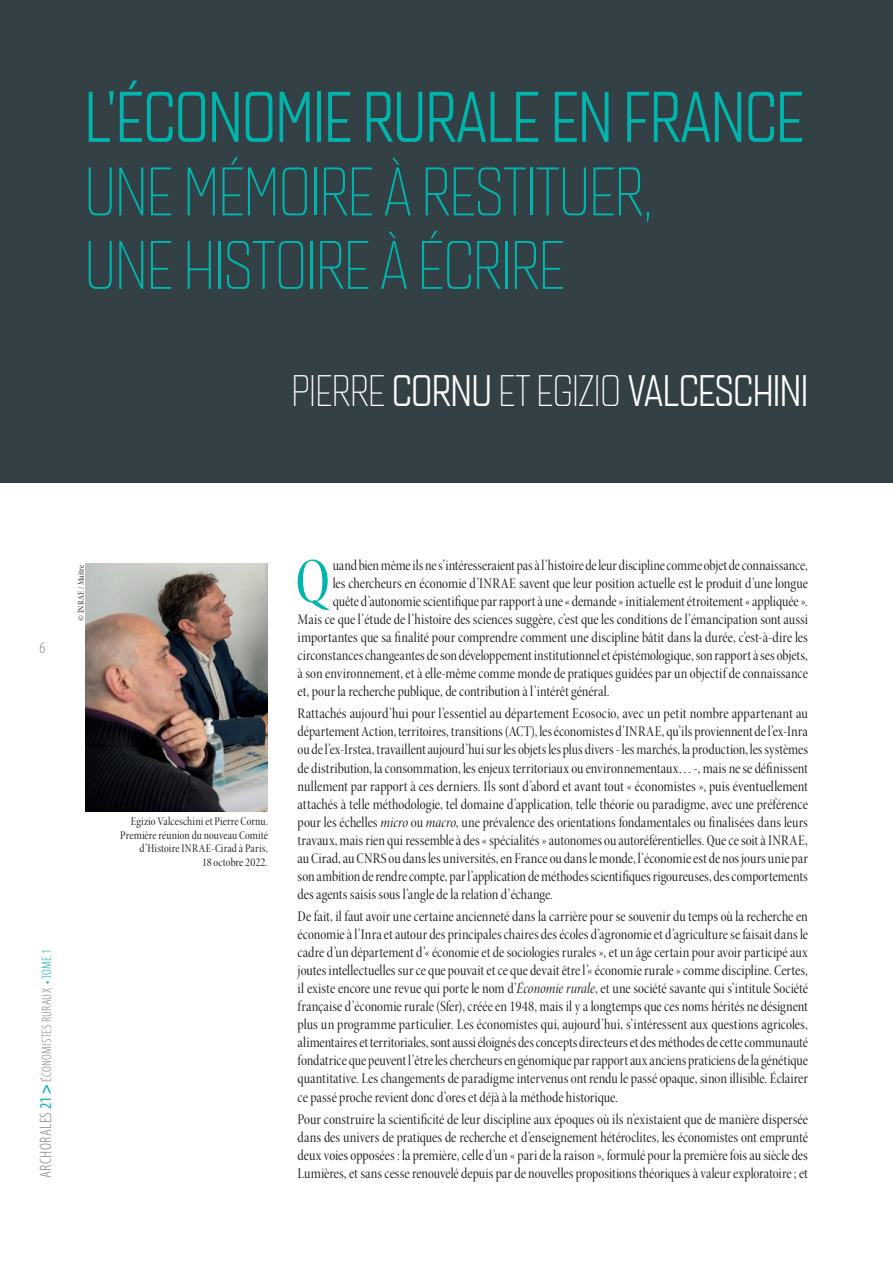
<style>
.page{position:relative;width:893px;height:1263px;background:#fff}
.page>*{position:absolute;margin:0;border:0;box-sizing:border-box;transform-origin:0 0}
.t1{font:70.5px "Quarca Con Boo";color:#00b5ac}
.t2{font:67.5px/73.5px "Quarca Con Lig";color:#00b5ac}
.t3{font:65.25px "Minion Pro Cn Disp";color:#00b5ac}
.t4{font:43.5px "Quarca Con Boo";color:#fff}
.t5{font:300 condensed 16.5px "Myriad Pro";color:#808285}
.t6{font:15px/18px "Minion Pro Cn Disp";letter-spacing:-.005em;color:#231f20;text-align:justify}
.t7{font:300 condensed 13.5px "Myriad Pro";letter-spacing:.02em;color:#808285}
.t8{font:12px/13.5px "Minion Pro Cn Disp";letter-spacing:.01em;color:#231f20;text-align:right}
.t9{font:9px "Minion Pro Cn Disp";letter-spacing:.03em;color:#231f20}
.s1{font-family:"Quarca Con Lig"}
.s2{font-size:16.5px}
.s3{font-weight:400;font-size:16.5px;color:#00b5ac}
.s4{font-weight:700;font-size:16.5px;color:#00b5ac}
.s5{color:#00b5ac}
.s6{font-family:"Minion Pro Cn It Disp"}
</style>
<div class="page">
<div style="left:0;top:0;width:893px;height:483px;background:#334046"></div>
<img style="left:85px;top:563px;width:183px;height:248px">
<h1 class="t1" style="left:85px;top:76px;width:720px">L’ÉCONOMIE RURALE EN FRANCE</h1>
<h2 class="t2" style="left:85px;top:157px;width:569px">UNE MÉMOIRE À RESTITUER,<br>UNE HISTOIRE À ÉCRIRE</h2>
<h3 class="t4" style="left:292px;top:365px;width:517px"><span class="s1">PIERRE</span> CORNU <span class="s1">ET EGIZIO</span> VALCESCHINI</h3>
<p class="t5" style="left:40px;top:639px;width:7px">6</p>
<p class="t9" style="left:76px;top:621px;width:58px;rotate:-90deg">© INRAE / Maître</p>
<p class="t7" style="left:40px;top:1178px;width:230px;rotate:-90deg"><span class="s2">ARCHORALES</span><span class="s3">21</span> <span class="s4">&gt;</span> ÉCONOMISTES RURAUX <span class="s5">• TOME 1</span></p>
<p class="t8" style="left:120px;top:815px;width:149px">Egizio Valceschini et Pierre Cornu.<br>Première réunion du nouveau Comité d’Histoire INRAE-Cirad à Paris,<br>18 octobre 2022.</p>
<h3 class="t3" style="left:295px;top:542px;width:36px">Q</h3>
<p class="t6" style="left:333px;top:556px;width:477px">uand bien même ils ne s’intéresseraient pas à l’histoire de leur discipline comme objet de connaissance,</p>
<p class="t6" style="left:333px;top:574px;width:477px">les chercheurs en économie d’INRAE savent que leur position actuelle est le produit d’une longue</p>
<p class="t6" style="left:333px;top:592px;width:477px">quête d’autonomie scientifique par rapport à une « demande » initialement étroitement « appliquée ».</p>
<p class="t6" style="left:298px;top:610px;width:512px">Mais ce que l’étude de l’histoire des sciences suggère, c’est que les conditions de l’émancipation sont aussi</p>
<p class="t6" style="left:298px;top:628px;width:512px">importantes que sa finalité pour comprendre comment une discipline bâtit dans la durée, c’est-à-dire les</p>
<p class="t6" style="left:298px;top:647px;width:512px">circonstances changeantes de son développement institutionnel et épistémologique, son rapport à ses objets,</p>
<p class="t6" style="left:298px;top:665px;width:512px">à son environnement, et à elle-même comme monde de pratiques guidées par un objectif de connaissance</p>
<p class="t6" style="left:298px;top:683px;width:314px">et, pour la recherche publique, de contribution à l’intérêt général.</p>
<p class="t6" style="left:298px;top:705px;width:512px">Rattachés aujourd’hui pour l’essentiel au département Ecosocio, avec un petit nombre appartenant au département Action, territoires, transitions (ACT), les économistes d’INRAE, qu’ils proviennent de l’ex-Inra ou de l’ex-Irstea, travaillent aujourd’hui sur les objets les plus divers - les marchés, la production, les systèmes de distribution, la consommation, les enjeux territoriaux ou environnementaux… -, mais ne se définissent nullement par rapport à ces derniers. Ils sont d’abord et avant tout « économistes », puis éventuellement attachés à telle méthodologie, tel domaine d’application, telle théorie ou paradigme, avec une préférence pour les échelles <span class="s6">micro</span> ou <span class="s6">macro</span>, une prévalence des orientations fondamentales ou finalisées dans leurs travaux, mais rien qui ressemble à des « spécialités » autonomes ou autoréférentielles. Que ce soit à INRAE, au Cirad, au CNRS ou dans les universités, en France ou dans le monde, l’économie est de nos jours unie par son ambition de rendre compte, par l’application de méthodes scientifiques rigoureuses, des comportements des agents saisis sous l’angle de la relation d’échange.</p>
<p class="t6" style="left:298px;top:908px;width:512px">De fait, il faut avoir une certaine ancienneté dans la carrière pour se souvenir du temps où la recherche en économie à l’Inra et autour des principales chaires des écoles d’agronomie et d’agriculture se faisait dans le cadre d’un département d’« économie et de sociologies rurales », et un âge certain pour avoir participé aux joutes intellectuelles sur ce que pouvait et ce que devait être l’« économie rurale » comme discipline. Certes, il existe encore une revue qui porte le nom d’<span class="s6">Économie rurale</span>, et une société savante qui s’intitule Société française d’économie rurale (Sfer), créée en 1948, mais il y a longtemps que ces noms hérités ne désignent plus un programme particulier. Les économistes qui, aujourd’hui, s’intéressent aux questions agricoles, alimentaires et territoriales, sont aussi éloignés des concepts directeurs et des méthodes de cette communauté fondatrice que peuvent l’être les chercheurs en génomique par rapport aux anciens praticiens de la génétique quantitative. Les changements de paradigme intervenus ont rendu le passé opaque, sinon illisible. Éclairer ce passé proche revient donc d’ores et déjà à la méthode historique.</p>
<p class="t6" style="left:298px;top:1110px;width:512px">Pour construire la scientificité de leur discipline aux époques où ils n’existaient que de manière dispersée dans des univers de pratiques de recherche et d’enseignement hétéroclites, les économistes ont emprunté deux voies opposées : la première, celle d’un « pari de la raison », formulé pour la première fois au siècle des Lumières, et sans cesse renouvelé depuis par de nouvelles propositions théoriques à valeur exploratoire ; et</p>
</div>
